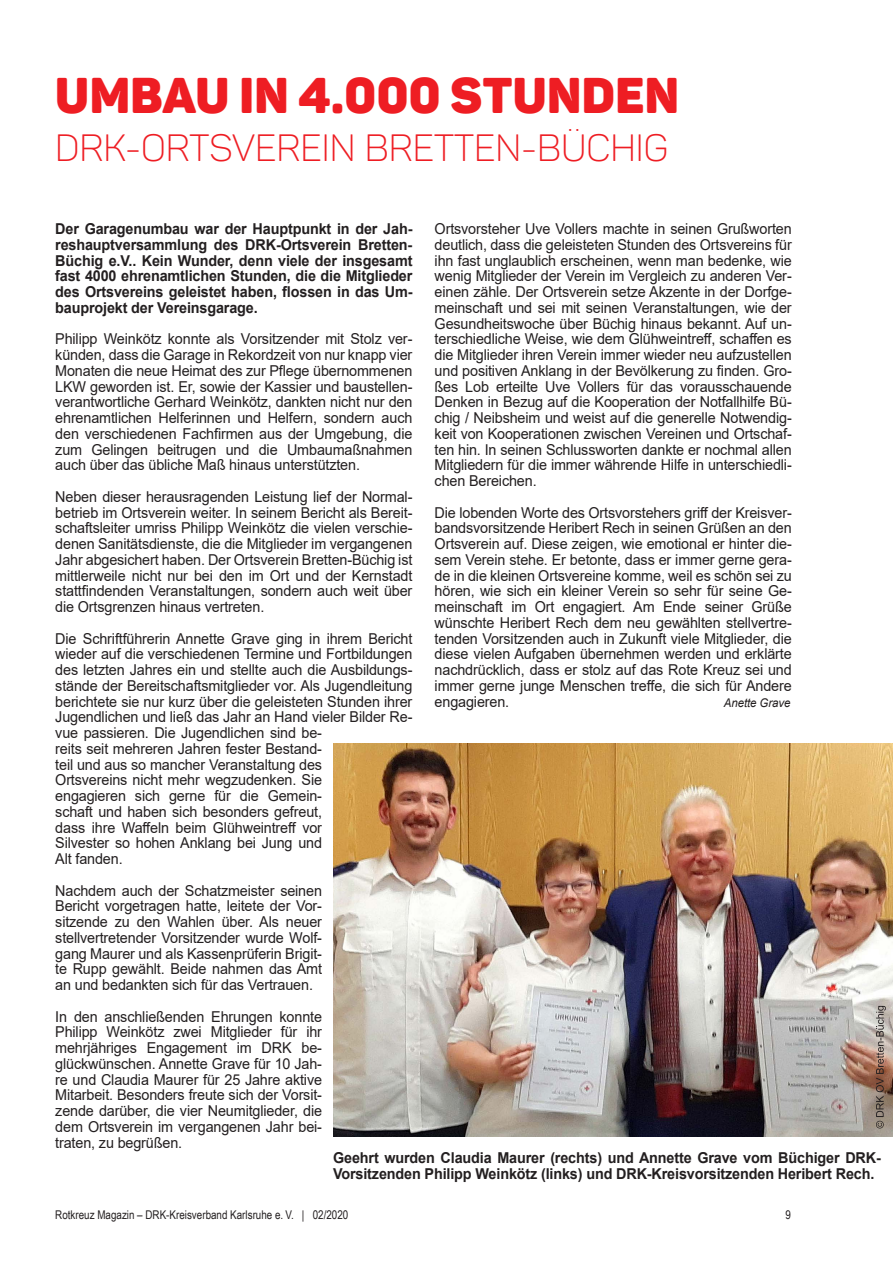
<style>
.page{position:relative;width:893px;height:1263px;background:#fff}
.page>*{position:absolute;margin:0;border:0;box-sizing:border-box;transform-origin:0 0}
.t1{font:49.5px "Panton Black Caps";letter-spacing:.01em;color:#ee1d23}
.t2{font:37.5px "Panton Light Caps";color:#ee1d23}
.t3{font:15px/15.8px "Arial";letter-spacing:-.01em;color:#231f20;text-align:justify;scale:.96 1}
.t4{font:700 15px/15.8px "Arial";letter-spacing:-.01em;color:#231f20;text-align:justify;scale:.96 1}
.t5{font:12px "Arial Narrow";color:#231f20}
.t6{font:italic 12px "Arial";letter-spacing:-.01em;color:#231f20;scale:.96 1}
</style>
<div class="page">
<img style="left:333px;top:743px;width:560px;height:394px">
<svg style="left:876px;top:1006px;width:10px;height:122px"></svg>
<h1 class="t1" style="left:55px;top:64px;width:625px">UMBAU IN 4.000 STUNDEN</h1>
<h2 class="t2" style="left:55px;top:125px;width:614px">DRK-ORTSVEREIN BRETTEN-BÜCHIG</h2>
<p class="t3" style="left:435px;top:221px;width:374px">Ortsvorsteher Uve Vollers machte in seinen Grußworten deutlich, dass die geleisteten Stunden des Ortsvereins für ihn fast unglaublich erscheinen, wenn man bedenke, wie wenig Mitglieder der Verein im Vergleich zu anderen Ver&shy;einen zähle. Der Ortsverein setze Akzente in der Dorfge&shy;meinschaft und sei mit seinen Veranstaltungen, wie der Gesundheitswoche über Büchig hinaus bekannt. Auf un&shy;terschiedliche Weise, wie dem Glühweintreff, schaffen es die Mitglieder ihren Verein immer wieder neu aufzustellen und positiven Anklang in der Bevölkerung zu finden. Gro&shy;ßes Lob erteilte Uve Vollers für das vorausschauende Denken in Bezug auf die Kooperation der Notfallhilfe Bü&shy;chig / Neibsheim und weist auf die generelle Notwendig&shy;keit von Kooperationen zwischen Vereinen und Ortschaf&shy;ten hin. In seinen Schlussworten dankte er nochmal allen Mitgliedern für die immer währende Hilfe in unterschiedli&shy;chen Bereichen.</p>
<p class="t3" style="left:435px;top:504px;width:374px">Die lobenden Worte des Ortsvorstehers griff der Kreisver&shy;bandsvorsitzende Heribert Rech in seinen Grüßen an den Ortsverein auf. Diese zeigen, wie emotional er hinter die&shy;sem Verein stehe. Er betonte, dass er immer gerne gera&shy;de in die kleinen Ortsvereine komme, weil es schön sei zu hören, wie sich ein kleiner Verein so sehr für seine Ge&shy;meinschaft im Ort engagiert. Am Ende seiner Grüße wünschte Heribert Rech dem neu gewählten stellvertre&shy;tenden Vorsitzenden auch in Zukunft viele Mitglieder, die diese vielen Aufgaben übernehmen werden und erklärte nachdrücklich, dass er stolz auf das Rote Kreuz sei und immer gerne junge Menschen treffe, die sich für Andere engagieren.</p>
<p class="t4" style="left:55px;top:221px;width:374px">Der Garagenumbau war der Hauptpunkt in der Jah&shy;reshauptversammlung des DRK-Ortsverein Bretten-Büchig e.V.. Kein Wunder, denn viele der insgesamt fast 4000 ehrenamtlichen Stunden, die die Mitglieder des Ortsvereins geleistet haben, flossen in das Um&shy;bauprojekt der Vereinsgarage.</p>
<p class="t3" style="left:55px;top:331px;width:374px">Philipp Weinkötz konnte als Vorsitzender mit Stolz ver&shy;künden, dass die Garage in Rekordzeit von nur knapp vier Monaten die neue Heimat des zur Pflege übernommenen LKW geworden ist. Er, sowie der Kassier und baustellen&shy;verantwortliche Gerhard Weinkötz, dankten nicht nur den ehrenamtlichen Helferinnen und Helfern, sondern auch den verschiedenen Fachfirmen aus der Umgebung, die zum Gelingen beitrugen und die Umbaumaßnahmen auch über das übliche Maß hinaus unterstützten.</p>
<p class="t3" style="left:55px;top:489px;width:374px">Neben dieser herausragenden Leistung lief der Normal&shy;betrieb im Ortsverein weiter. In seinem Bericht als Bereit&shy;schaftsleiter umriss Philipp Weinkötz die vielen verschie&shy;denen Sanitätsdienste, die die Mitglieder im vergangenen Jahr abgesichert haben. Der Ortsverein Bretten-Büchig ist mittlerweile nicht nur bei den im Ort und der Kernstadt stattfindenden Veranstaltungen, sondern auch weit über die Ortsgrenzen hinaus vertreten.</p>
<p class="t3" style="left:55px;top:630px;width:374px;text-align:left">Die Schriftführerin Annette Grave ging in ihrem Bericht wieder auf die verschiedenen Termine und Fortbildungen des letzten Jahres ein und stellte auch die Ausbildungs&shy;stände der Bereitschaftsmitglieder vor. Als Jugendleitung berichtete sie nur kurz über die geleisteten Stunden ihrer Jugendlichen und ließ das Jahr an Hand vieler Bilder Re&shy;vue passieren. Die Jugendlichen sind be-<br>reits seit mehreren Jahren fester Bestand-<br>teil und aus so mancher Veranstaltung des<br>Ortsvereins nicht mehr wegzudenken. Sie<br>engagieren sich gerne für die Gemein-<br>schaft und haben sich besonders gefreut,<br>dass ihre Waffeln beim Glühweintreff vor<br>Silvester so hohen Anklang bei Jung und<br>Alt fanden.</p>
<p class="t3" style="left:55px;top:882px;width:279px">Nachdem auch der Schatzmeister seinen Bericht vorgetragen hatte, leitete der Vor&shy;sitzende zu den Wahlen über. Als neuer stellvertretender Vorsitzender wurde Wolf&shy;gang Maurer und als Kassenprüferin Brigit&shy;te Rupp gewählt. Beide nahmen das Amt an und bedankten sich für das Vertrauen.</p>
<p class="t3" style="left:55px;top:1008px;width:279px">In den anschließenden Ehrungen konnte Philipp Weinkötz zwei Mitglieder für ihr mehrjähriges Engagement im DRK be&shy;glückwünschen. Annette Grave für 10 Jah&shy;re und Claudia Maurer für 25 Jahre aktive Mitarbeit. Besonders freute sich der Vorsit&shy;zende darüber, die vier Neumitglieder, die dem Ortsverein im vergangenen Jahr bei&shy;traten, zu begrüßen.</p>
<p class="t6" style="left:724px;top:695px;width:71px">Anette Grave</p>
<p class="t4" style="left:333px;top:1150px;width:572px">Geehrt wurden Claudia Maurer (rechts) und Annette Grave vom Büchiger DRK-<br>Vorsitzenden Philipp Weinkötz (links) und DRK-Kreisvorsitzenden Heribert Rech.</p>
<p class="t5" style="left:55px;top:1206px;width:295px">Rotkreuz Magazin – DRK-Kreisverband Karlsruhe e. V. | 02/2020</p>
<p class="t5" style="left:785px;top:1206px;width:7px">9</p>
</div>
